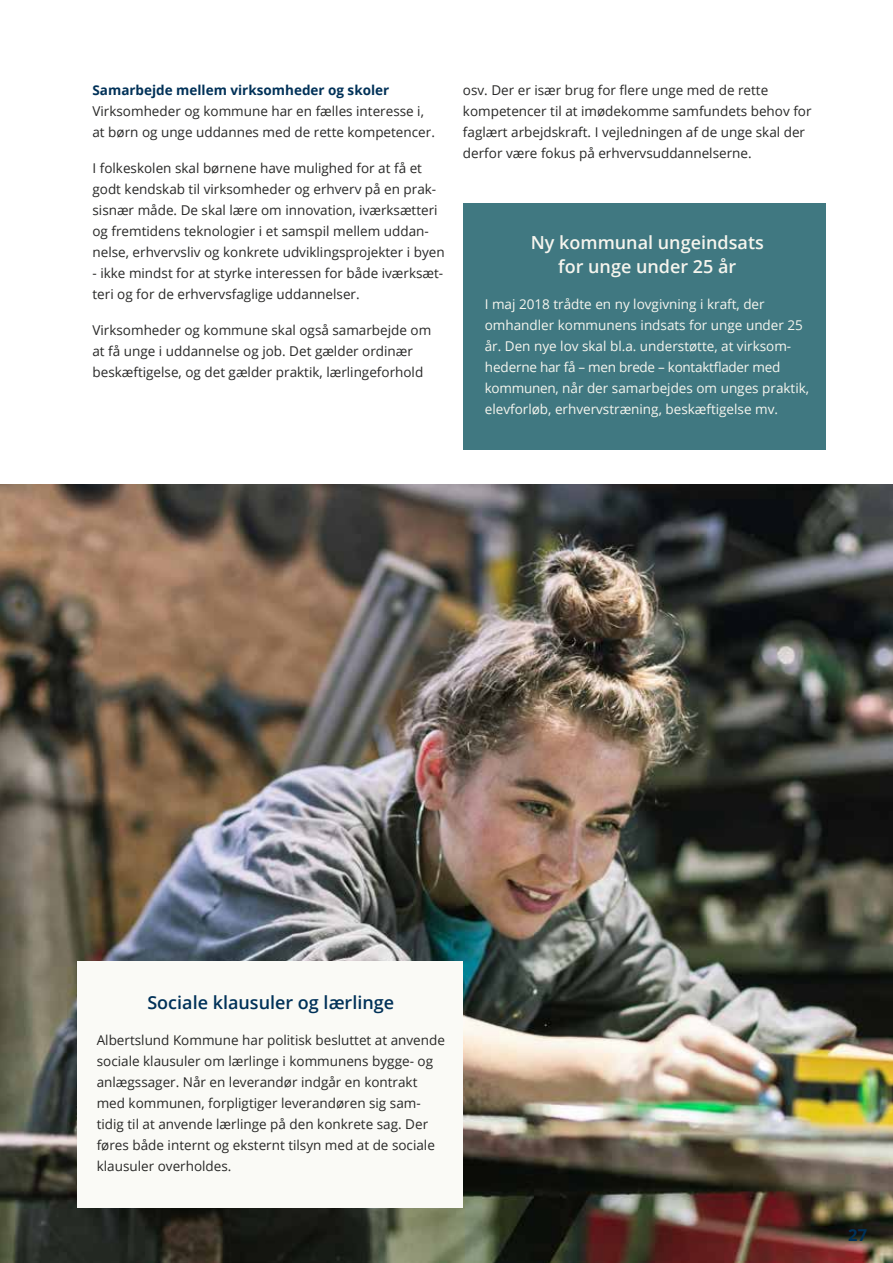
<style>
.page{position:relative;width:893px;height:1263px;background:#fff}
.page>*{position:absolute;margin:0;border:0;box-sizing:border-box;transform-origin:0 0}
.t1{font:600 18px/24px "Open Sans";color:#f6f5ee;text-align:center}
.t2{font:600 18px "Open Sans";color:#003158}
.t3{font:700 16.5px "Open Sans";color:#003158}
.t4{font:13.5px/21px "Open Sans";color:#282827}
.t5{font:13.5px/21px "Open Sans";color:#f7f6ef}
.t6{font:700 13.5px "Open Sans";color:#003158}
</style>
<div class="page">
<img style="left:0;top:485px;width:893px;height:778px">
<div style="left:463px;top:203px;width:362px;height:247px;background:#407881"></div>
<div style="left:78px;top:961px;width:385px;height:247px;background:#fafaf6"></div>
<p class="t6" style="left:92px;top:81px;width:298px">Samarbejde mellem virksomheder og skoler</p>
<p class="t4" style="left:92px;top:101px;width:344px">Virksomheder og kommune har en fælles interesse i, at børn og unge uddannes med de rette kompetencer.</p>
<p class="t4" style="left:92px;top:158px;width:354px">I folkeskolen skal børnene have mulighed for at få et godt kendskab til virksomheder og erhverv på en prak&shy;sisnær måde. De skal lære om innovation, iværksætteri og fremtidens teknologier i et samspil mellem uddan&shy;nelse, erhvervsliv og konkrete udviklingsprojekter i byen</p>
<p class="t4" style="left:92px;top:263px;width:352px">- ikke mindst for at styrke interessen for både iværksæt&shy;teri og for de erhvervsfaglige uddannelser.</p>
<p class="t4" style="left:92px;top:320px;width:340px">Virksomheder og kommune skal også samarbejde om at få unge i uddannelse og job. Det gælder ordinær beskæftigelse, og det gælder praktik, lærlingeforhold</p>
<p class="t4" style="left:463px;top:80px;width:350px">osv. Der er især brug for flere unge med de rette kompetencer til at imødekomme samfundets behov for faglært arbejdskraft. I vejledningen af de unge skal der derfor være fokus på erhvervsuddannelserne.</p>
<h1 class="t1" style="left:531px;top:230px;width:235px">Ny kommunal ungeindsats for unge under 25 år</h1>
<p class="t5" style="left:485px;top:293px;width:326px">I maj 2018 trådte en ny lovgivning i kraft, der omhandler kommunens indsats for unge under 25 år. Den nye lov skal bl.a. understøtte, at virksom&shy;hederne har få – men brede – kontaktflader med kommunen, når der samarbejdes om unges praktik, elevforløb, erhvervstræning, beskæftigelse mv.</p>
<h1 class="t2" style="left:147px;top:990px;width:248px">Sociale klausuler og lærlinge</h1>
<p class="t4" style="left:97px;top:1029px;width:350px">Albertslund Kommune har politisk besluttet at anvende sociale klausuler om lærlinge i kommunens bygge- og anlægssager. Når en leverandør indgår en kontrakt med kommunen, forpligtiger leverandøren sig sam&shy;tidig til at anvende lærlinge på den konkrete sag. Der føres både internt og eksternt tilsyn med at de sociale klausuler overholdes.</p>
<p class="t3" style="left:848px;top:1223px;width:20px">27</p>
</div>
